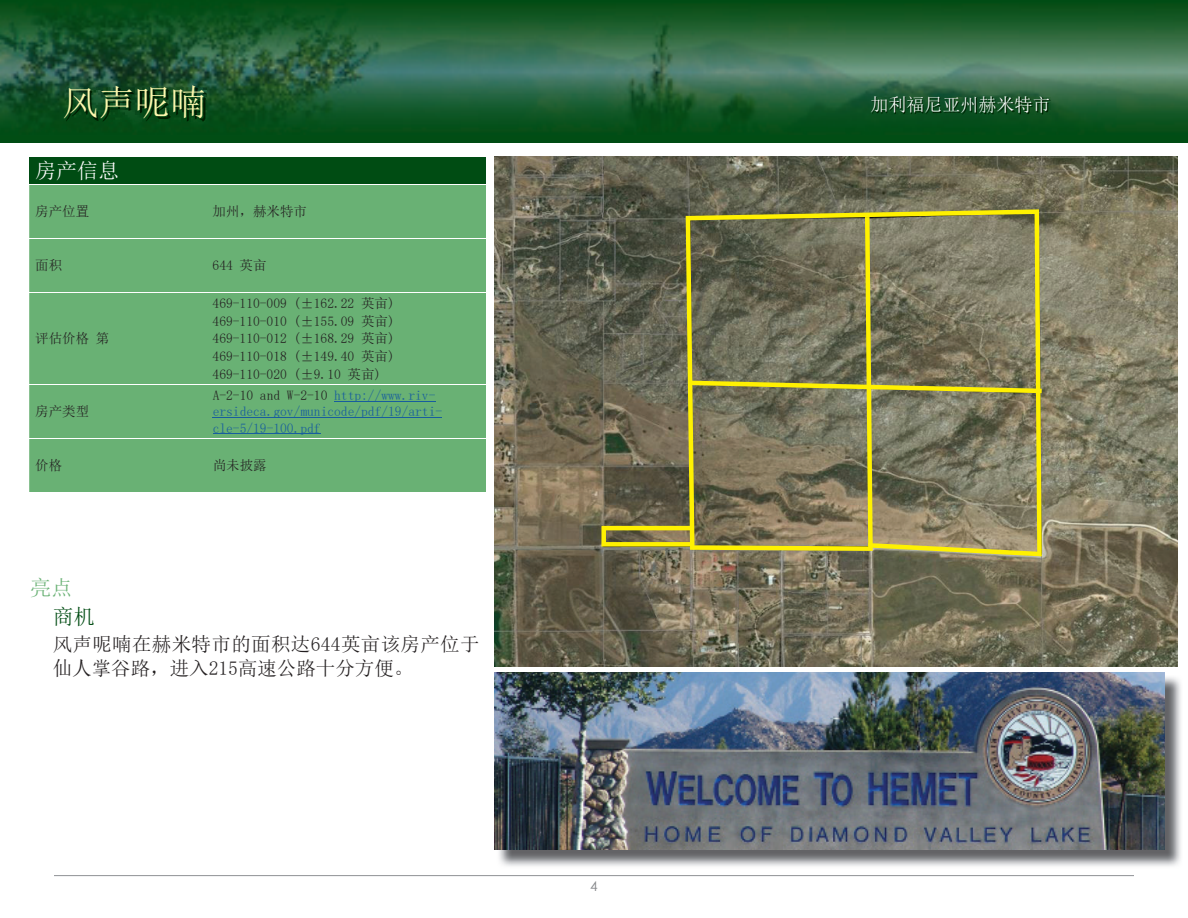
<style>
.page{position:relative;width:1188px;height:918px;background:#fff}
.page>*{position:absolute;margin:0;border:0;box-sizing:border-box;transform-origin:0 0}
.t1{font:36px "Sim Sun";color:#fff8ae}
.t2{font:21px "Sim Sun";color:#fff}
.t3{font:21px "Sim Sun";color:#004c13}
.t4{font:21px "Sim Sun";color:#69b174}
.t5{font:19.5px/23.4px "Sim Sun";letter-spacing:.015em;color:#231f20}
.t6{font:18px "Sim Sun";color:#fff}
.t7{font:13.5px/17.7px "Sim Sun";color:#231f20;text-align:justify}
.t8{font:13.5px/16.2px "Sim Sun";color:#175d9e}
.t9{font:13.5px "Century Gothic";color:#86888b}
.s1{color:#231f20}
</style>
<div class="page">
<img style="left:494px;top:157px;width:683px;height:510px">
<img style="left:499px;top:675px;width:682px;height:191px">
<img style="left:494px;top:673px;width:670px;height:177px">
<div style="left:29px;top:157px;width:457px;height:27px;background:#004c13"></div>
<div style="left:29px;top:185px;width:457px;height:307px;background:#69b174"></div>
<hr style="left:29px;top:238px;width:178px;height:1px;background:#fff">
<hr style="left:207px;top:238px;width:279px;height:1px;background:#fff">
<hr style="left:29px;top:292px;width:178px;height:1px;background:#fff">
<hr style="left:207px;top:292px;width:279px;height:1px;background:#fff">
<hr style="left:29px;top:384px;width:178px;height:1px;background:#fff">
<hr style="left:207px;top:384px;width:279px;height:1px;background:#fff">
<hr style="left:29px;top:438px;width:178px;height:1px;background:#fff">
<hr style="left:207px;top:438px;width:279px;height:1px;background:#fff">
<hr style="left:334px;top:401px;width:101px;height:1px;background:#175d9e">
<hr style="left:213px;top:417px;width:229px;height:1px;background:#175d9e">
<hr style="left:213px;top:434px;width:108px;height:1px;background:#175d9e">
<img style="left:686px;top:209px;width:356px;height:347px">
<svg style="left:601px;top:217px;width:441px;height:330px;background:#787557"></svg>
<div style="left:0;top:135px;width:1188px;height:7px;background:#014d14"></div>
<img style="left:0;top:0;width:1188px;height:135px">
<img style="left:66px;top:88px;width:141px;height:33px">
<img style="left:872px;top:97px;width:179px;height:17px">
<hr style="left:54px;top:876px;width:1080px;height:1px;background:#f1f2f3">
<h1 class="t1" style="left:63px;top:84px;width:145px">风声呢喃</h1>
<h3 class="t6" style="left:870px;top:96px;width:181px">加利福尼亚州赫米特市</h3>
<h2 class="t2" style="left:35px;top:160px;width:85px">房产信息</h2>
<p class="t7" style="left:35px;top:202px;width:55px">房产位置</p>
<p class="t7" style="left:213px;top:202px;width:96px">加州，赫米特市</p>
<p class="t7" style="left:35px;top:256px;width:28px">面积</p>
<p class="t7" style="left:213px;top:256px;width:55px">644 英亩</p>
<p class="t7" style="left:35px;top:330px;width:76px">评估价格 第</p>
<p class="t7" style="left:35px;top:403px;width:55px">房产类型</p>
<p class="t7" style="left:213px;top:294px;width:184px">469-110-009 (±162.22 英亩)<br>469-110-010 (±155.09 英亩)<br>469-110-012 (±168.29 英亩)<br>469-110-018 (±149.40 英亩)<br>469-110-020 (±9.10 英亩)</p>
<p class="t8" style="left:213px;top:387px;width:231px"><span class="s1">A-2-10 and W-2-10</span> http://www.riv&shy;ersideca.gov/municode/pdf/19/arti&shy;cle-5/19-100.pdf</p>
<p class="t7" style="left:35px;top:457px;width:28px">价格</p>
<p class="t7" style="left:213px;top:457px;width:55px">尚未披露</p>
<h2 class="t4" style="left:30px;top:577px;width:43px">亮点</h2>
<h2 class="t3" style="left:53px;top:606px;width:43px">商机</h2>
<h3 class="t5" style="left:53px;top:633px;width:428px">风声呢喃在赫米特市的面积达644英亩该房产位于仙人掌谷路，进入215高速公路十分方便。</h3>
<p class="t9" style="left:590px;top:877px;width:9px">4</p>
</div>
